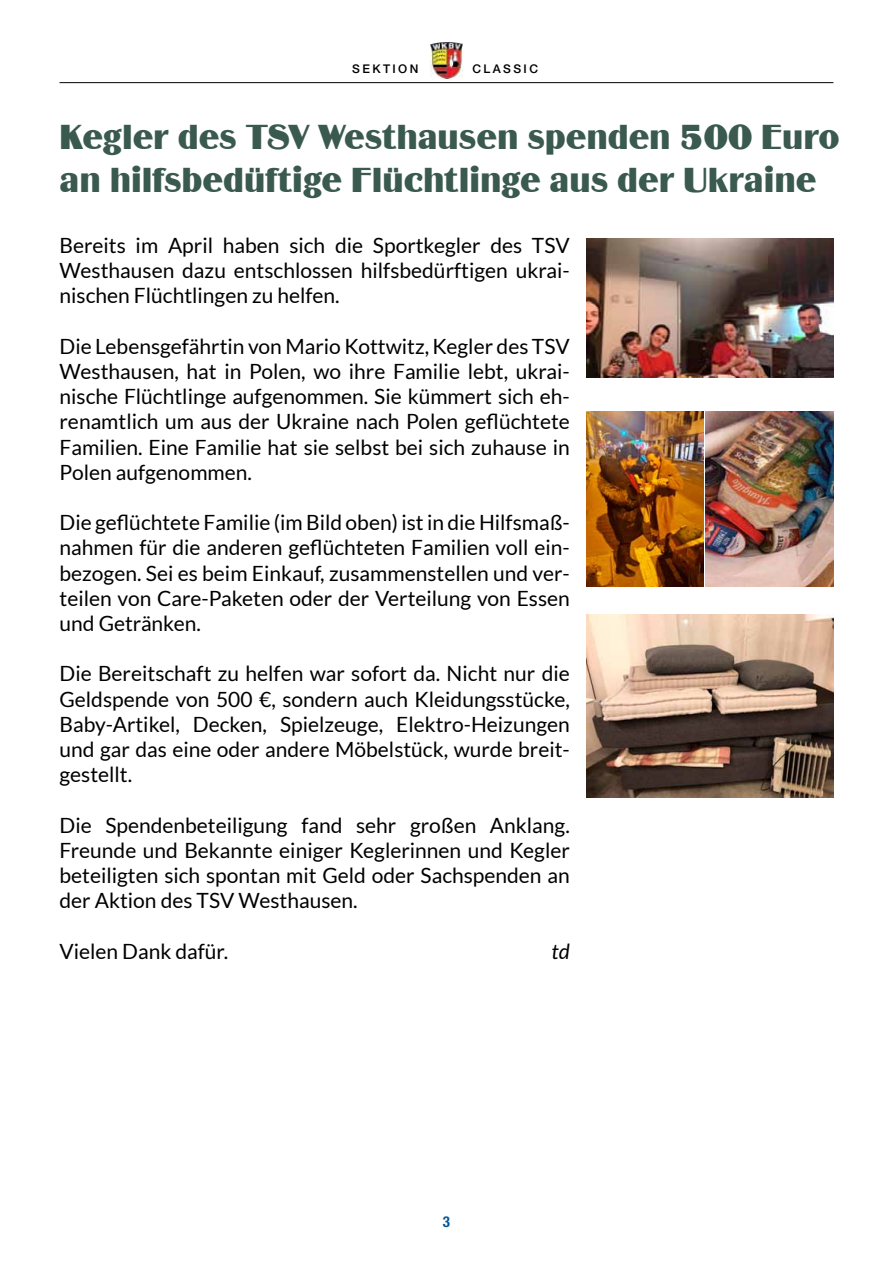
<style>
.page{position:relative;width:893px;height:1263px;background:#fff}
.page>*{position:absolute;margin:0;border:0;box-sizing:border-box;transform-origin:0 0}
.t1{font:36px/43.2px "Binner D";color:#3a5a4f}
.t2{font:21px/25.2px "Lato";color:#000;text-align:justify}
.t3{font:italic 21px "Lato";color:#000}
.t4{font:700 condensed 15px "Helvetica Neue LT Pro";color:#00569a}
.t5{font:500 12px "Helvetica Neue LT Pro";letter-spacing:.2em;color:#000}
</style>
<div class="page">
<hr style="left:60px;top:82px;width:773px;height:1px;background:#000">
<img style="left:431px;top:43px;width:31px;height:36px">
<img style="left:587px;top:238px;width:247px;height:140px">
<img style="left:587px;top:412px;width:117px;height:175px">
<img style="left:587px;top:614px;width:246px;height:184px">
<img style="left:706px;top:411px;width:127px;height:176px">
<p class="t5" style="left:352px;top:62px;width:68px">SEKTION</p>
<p class="t5" style="left:472px;top:62px;width:67px">CLASSIC</p>
<h1 class="t1" style="left:60px;top:115px;width:782px">Kegler des TSV Westhausen spenden 500 Euro an hilfsbedüftige Flüchtlinge aus der Ukraine</h1>
<p class="t2" style="left:60px;top:233px;width:512px">Bereits im April haben sich die Sportkegler des TSV Westhausen dazu entschlossen hilfsbedürftigen ukrai&shy;nischen Flüchtlingen zu helfen.</p>
<p class="t2" style="left:60px;top:333px;width:512px">Die Lebensgefährtin von Mario Kottwitz, Kegler des TSV Westhausen, hat in Polen, wo ihre Familie lebt, ukrai&shy;nische Flüchtlinge aufgenommen. Sie kümmert sich eh&shy;renamtlich um aus der Ukraine nach Polen geflüchtete Familien. Eine Familie hat sie selbst bei sich zuhause in Polen aufgenommen.</p>
<p class="t2" style="left:60px;top:510px;width:512px">Die geflüchtete Familie (im Bild oben) ist in die Hilfsmaß&shy;nahmen für die anderen geflüchteten Familien voll ein&shy;bezogen. Sei es beim Einkauf, zusammenstellen und ver&shy;teilen von Care-Paketen oder der Verteilung von Essen und Getränken.</p>
<p class="t2" style="left:60px;top:661px;width:512px">Die Bereitschaft zu helfen war sofort da. Nicht nur die Geldspende von 500 €, sondern auch Kleidungsstücke, Baby-Artikel, Decken, Spielzeuge, Elektro-Heizungen und gar das eine oder andere Möbelstück, wurde breit&shy;gestellt.</p>
<p class="t2" style="left:60px;top:812px;width:512px">Die Spendenbeteiligung fand sehr großen Anklang.<br>Freunde und Bekannte einiger Keglerinnen und Kegler beteiligten sich spontan mit Geld oder Sachspenden an der Aktion des TSV Westhausen.</p>
<p class="t2" style="left:60px;top:938px;width:170px">Vielen Dank dafür.</p>
<p class="t3" style="left:552px;top:939px;width:20px">td</p>
<p class="t4" style="left:443px;top:1212px;width:9px">3</p>
</div>
